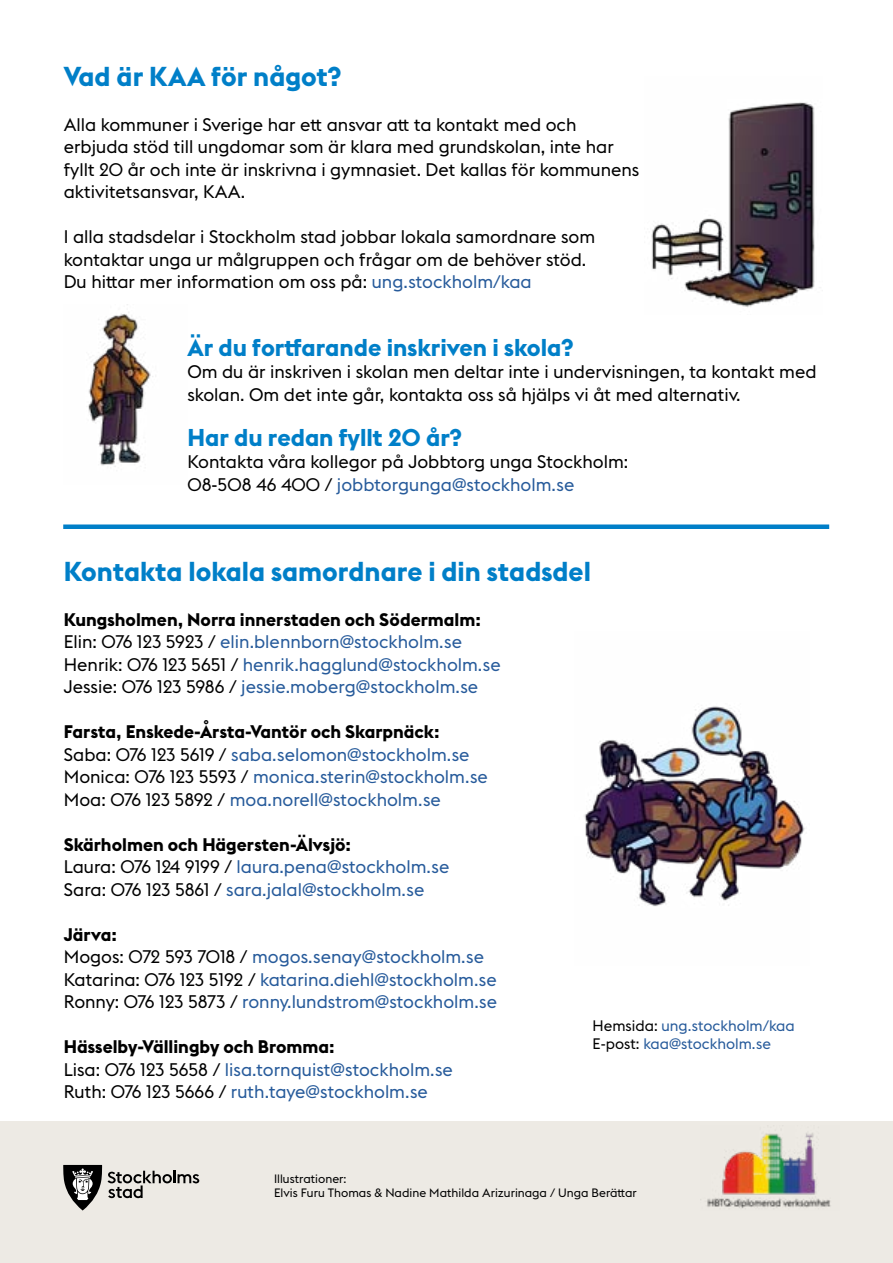
<style>
.page{position:relative;width:893px;height:1263px;background:#fff}
.page>*{position:absolute;margin:0;border:0;box-sizing:border-box;transform-origin:0 0}
.t1{font:700 27px "Stockholm Type";color:#007fc8}
.t2{font:700 24px "Stockholm Type";color:#007fc8}
.t3{font:18px/22.5px "Stockholm Type";color:#275b9b}
.t4{font:18px/22.5px "Stockholm Type";color:#000}
.t5{font:700 18px "Stockholm Type";color:#000}
.t6{font:15px/18px "Stockholm Type";color:#275b9b}
.t7{font:12px/14.4px "Stockholm Type";color:#000}
.s1{color:#275b9b}
.s2{color:#000}
</style>
<div class="page">
<div style="left:63px;top:524px;width:766px;height:5px;background:#007fc8"></div>
<div style="left:0;top:1121px;width:893px;height:142px;background:#edeae4"></div>
<img style="left:651px;top:102px;width:164px;height:205px">
<img style="left:88px;top:304px;width:65px;height:163px">
<img style="left:584px;top:706px;width:221px;height:201px">
<svg style="left:63px;top:1165px;width:39px;height:45px"></svg>
<svg style="left:108px;top:1171px;width:91px;height:27px"></svg>
<img style="left:700px;top:1133px;width:131px;height:76px">
<h2 class="t1" style="left:64px;top:57px;width:279px">Vad är KAA för något?</h2>
<p class="t4" style="left:64px;top:112px;width:577px">Alla kommuner i Sverige har et ansvar at ta kontakt med och erbjuda stöd till ungdomar som är klara med grundskolan, inte har fyllt 20 år och inte är inskrivna i gymnasiet. Det kallas för kommunens aktivitetsansvar, KAA.</p>
<p class="t4" style="left:64px;top:225px;width:533px">I alla stadsdelar i Stockholm stad jobbar lokala samordnare som kontaktar unga ur målgruppen och frågar om de behöver stöd.<br>Du hitar mer information om oss på: <span class="s1">ung.stockholm/kaa</span></p>
<h3 class="t2" style="left:187px;top:330px;width:387px">Är du fortarande inskriven i skola?</h3>
<p class="t4" style="left:187px;top:360px;width:631px">Om du är inskriven i skolan men deltar inte i undervisningen, ta kontakt med skolan. Om det inte går, kontakta oss så hjälps vi åt med alternativ.</p>
<h3 class="t2" style="left:187px;top:420px;width:276px">Har du redan fyllt 20 år?</h3>
<p class="t4" style="left:187px;top:450px;width:442px">Kontakta våra kollegor på Jobbtorg unga Stockholm:<br>08-508 46 400 / <span class="s1">jobbtorgunga@stockholm.se</span></p>
<h2 class="t1" style="left:64px;top:552px;width:529px">Kontakta lokala samordnare i din stadsdel</h2>
<h3 class="t5" style="left:64px;top:607px;width:419px">Kungsholmen, Norra innerstaden och Södermalm:</h3>
<p class="t3" style="left:64px;top:630px;width:439px"><span class="s2">Elin: 076 123 5923 /</span> elin.blennborn@stockholm.se<br><span class="s2">Henrik: 076 123 5651 /</span> henrik.hagglund@stockholm.se<br><span class="s2">Jessie: 076 123 5986 /</span> jessie.moberg@stockholm.se</p>
<h3 class="t5" style="left:64px;top:719px;width:377px">Farsta, Enskede-Årsta-Vantör och Skarpnäck:</h3>
<p class="t3" style="left:64px;top:742px;width:426px"><span class="s2">Saba: 076 123 5619 /</span> saba.selomon@stockholm.se<br><span class="s2">Monica: 076 123 5593 /</span> monica.sterin@stockholm.se<br><span class="s2">Moa: 076 123 5892 /</span> moa.norell@stockholm.se</p>
<h3 class="t5" style="left:64px;top:832px;width:289px">Skärholmen och Hägersten-Älvsjö:</h3>
<p class="t3" style="left:64px;top:855px;width:387px"><span class="s2">Laura: 076 124 9199 /</span> laura.pena@stockholm.se<br><span class="s2">Sara: 076 123 5861 /</span> sara.jalal@stockholm.se</p>
<h3 class="t5" style="left:64px;top:922px;width:55px">Järva:</h3>
<p class="t3" style="left:64px;top:945px;width:435px"><span class="s2">Mogos: 072 593 7018 /</span> mogos.senay@stockholm.se<br><span class="s2">Katarina: 076 123 5192 /</span> katarina.diehl@stockholm.se<br><span class="s2">Ronny: 076 123 5873 /</span> ronny.lundstrom@stockholm.se</p>
<h3 class="t5" style="left:64px;top:1034px;width:273px">Hässelby-Vällingby och Bromma:</h3>
<p class="t3" style="left:64px;top:1057px;width:391px"><span class="s2">Lisa: 076 123 5658 /</span> lisa.tornquist@stockholm.se<br><span class="s2">Ruth: 076 123 5666 /</span> ruth.taye@stockholm.se</p>
<p class="t6" style="left:592px;top:1016px;width:204px"><span class="s2">Hemsida:</span> ung.stockholm/kaa<br><span class="s2">E-post:</span> kaa@stockholm.se</p>
<p class="t7" style="left:274px;top:1171px;width:364px">Illustrationer:<br>Elvis Furu Thomas &amp; Nadine Mathilda Arizurinaga / Unga Berätar</p>
</div>
